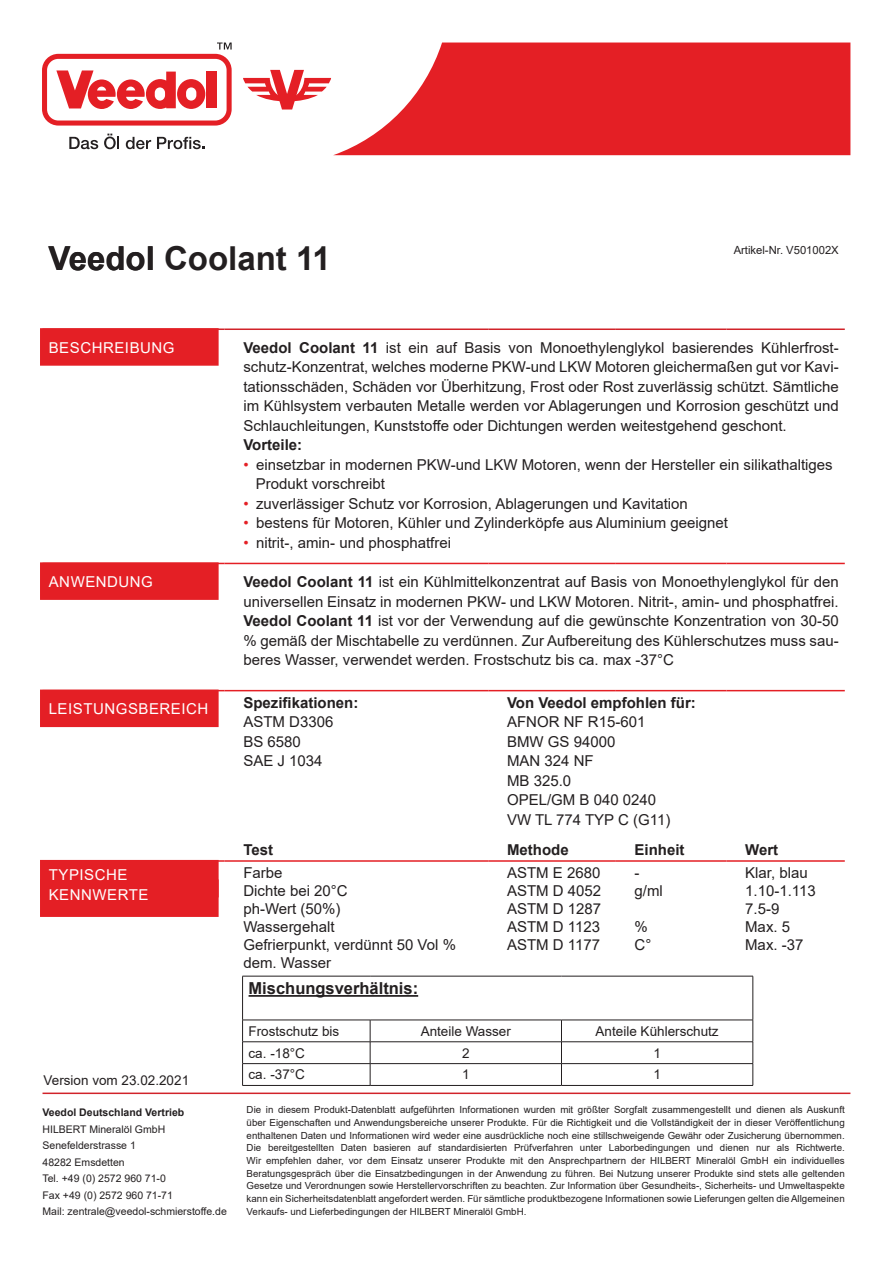
<style>
.page{position:relative;width:893px;height:1263px;background:#fff}
.page>*{position:absolute;margin:0;border:0;box-sizing:border-box;transform-origin:0 0}
.t1{font:700 33px "Arial";color:#231f20}
.t2{font:700 16.5px "Arial";color:#231f20}
.TEXT{font:15px/19.5px "Arial";color:#231f20}
.TEXT-2{font:700 15px "Arial";color:#231f20}
.Rubrik{font:15px "Arial";letter-spacing:.035em;color:#fff}
.VERSIONSNUMMER{font:13.5px "Arial";color:#231f20}
.Material_Nrl{font:11.25px "Arial";color:#231f20}
.t3{font:10.5px/16.5px "Arial";color:#231f20}
.t4{font:700 10.5px "Arial";color:#231f20}
.t5{font:9.75px/12.8px "Arial";color:#231f20;text-align:justify}
.s1{font-weight:700}
.s2{color:#e41f25}
</style>
<div class="page">
<svg style="left:334px;top:43px;width:516px;height:112px;background:#e73d43"></svg>
<svg style="left:243px;top:70px;width:88px;height:40px"></svg>
<svg style="left:42px;top:43px;width:190px;height:83px"></svg>
<svg style="left:69px;top:137px;width:29px;height:12px"></svg>
<svg style="left:104px;top:134px;width:15px;height:15px"></svg>
<svg style="left:126px;top:137px;width:25px;height:12px"></svg>
<svg style="left:157px;top:137px;width:48px;height:12px"></svg>
<hr style="left:43px;top:1092px;width:807px;height:2px;background:#d1232a">
<hr style="left:43px;top:328px;width:182px;height:2px;background:#d1232a">
<hr style="left:225px;top:328px;width:263px;height:2px;background:#d1232a">
<hr style="left:488px;top:328px;width:128px;height:2px;background:#d1232a">
<hr style="left:616px;top:328px;width:110px;height:2px;background:#d1232a">
<hr style="left:726px;top:328px;width:119px;height:2px;background:#d1232a">
<hr style="left:43px;top:563px;width:182px;height:1px;background:#e41f25">
<hr style="left:225px;top:563px;width:263px;height:1px;background:#e41f25">
<hr style="left:488px;top:563px;width:128px;height:1px;background:#e41f25">
<hr style="left:616px;top:563px;width:110px;height:1px;background:#e41f25">
<hr style="left:726px;top:563px;width:119px;height:1px;background:#e41f25">
<hr style="left:43px;top:690px;width:182px;height:1px;background:#e41f25">
<hr style="left:225px;top:690px;width:263px;height:1px;background:#e41f25">
<hr style="left:488px;top:690px;width:128px;height:1px;background:#e41f25">
<hr style="left:616px;top:690px;width:110px;height:1px;background:#e41f25">
<hr style="left:726px;top:690px;width:119px;height:1px;background:#e41f25">
<hr style="left:43px;top:860px;width:182px;height:2px;background:#e41f25">
<hr style="left:225px;top:860px;width:263px;height:2px;background:#e41f25">
<hr style="left:488px;top:860px;width:128px;height:2px;background:#e41f25">
<hr style="left:616px;top:860px;width:110px;height:2px;background:#e41f25">
<hr style="left:726px;top:860px;width:119px;height:2px;background:#e41f25">
<div style="left:40px;top:328px;width:179px;height:38px;background:#e41f25"></div>
<div style="left:40px;top:562px;width:179px;height:38px;background:#e41f25"></div>
<div style="left:40px;top:689px;width:179px;height:38px;background:#e41f25"></div>
<div style="left:40px;top:860px;width:179px;height:37px;background:#e41f25"></div>
<div style="left:40px;top:879px;width:179px;height:38px;background:#e41f25"></div>
<hr style="left:242px;top:976px;width:128px;height:1px;background:#231f20">
<hr style="left:242px;top:976px;width:1px;height:44px;background:#231f20">
<hr style="left:370px;top:976px;width:191px;height:1px;background:#231f20">
<hr style="left:561px;top:976px;width:192px;height:1px;background:#231f20">
<hr style="left:753px;top:976px;width:1px;height:44px;background:#231f20">
<hr style="left:242px;top:1020px;width:128px;height:1px;background:#231f20">
<hr style="left:370px;top:1020px;width:191px;height:1px;background:#231f20">
<hr style="left:561px;top:1020px;width:192px;height:1px;background:#231f20">
<hr style="left:242px;top:1041px;width:128px;height:1px;background:#231f20">
<hr style="left:370px;top:1041px;width:191px;height:1px;background:#231f20">
<hr style="left:561px;top:1041px;width:192px;height:1px;background:#231f20">
<hr style="left:242px;top:1063px;width:128px;height:1px;background:#231f20">
<svg style="left:242px;top:1020px;width:1px;height:65px"></svg>
<hr style="left:370px;top:1063px;width:191px;height:1px;background:#231f20">
<svg style="left:370px;top:1020px;width:1px;height:65px"></svg>
<hr style="left:561px;top:1063px;width:192px;height:1px;background:#231f20">
<svg style="left:561px;top:1020px;width:1px;height:65px"></svg>
<svg style="left:753px;top:1020px;width:1px;height:65px"></svg>
<hr style="left:242px;top:1085px;width:128px;height:1px;background:#231f20">
<hr style="left:370px;top:1085px;width:191px;height:1px;background:#231f20">
<hr style="left:561px;top:1085px;width:192px;height:1px;background:#231f20">
<hr style="left:249px;top:995px;width:169px;height:2px;background:#231f20">
<p class="t1" style="left:49px;top:235px;width:284px">Veedol Coolant 11</p>
<p class="Material_Nrl" style="left:734px;top:243px;width:107px">Artikel-Nr. V501002X</p>
<p class="Rubrik" style="left:49px;top:337px;width:127px">BESCHREIBUNG</p>
<p class="TEXT" style="left:243px;top:338px;width:597px;text-align:justify"><span class="s1">Veedol Coolant 11</span> ist ein auf Basis von Monoethylenglykol basierendes Kühlerfrost&shy;schutz-Konzentrat, welches moderne PKW-und LKW Motoren gleichermaßen gut vor Kavi&shy;tationsschäden, Schäden vor Überhitzung, Frost oder Rost zuverlässig schützt. Sämtliche im Kühlsystem verbauten Metalle werden vor Ablagerungen und Korrosion geschützt und Schlauchleitungen, Kunststoffe oder Dichtungen werden weitestgehend geschont.</p>
<p class="TEXT-2" style="left:243px;top:435px;width:60px">Vorteile:</p>
<p class="TEXT" style="left:243px;top:455px;width:591px"><span class="s2">•</span> einsetzbar in modernen PKW-und LKW Motoren, wenn der Hersteller ein silikathaltiges</p>
<p class="TEXT" style="left:256px;top:474px;width:131px">Produkt vorschreibt</p>
<p class="TEXT" style="left:243px;top:494px;width:446px"><span class="s2">•</span> zuverlässiger Schutz vor Korrosion, Ablagerungen und Kavitation</p>
<p class="TEXT" style="left:243px;top:513px;width:486px"><span class="s2">•</span> bestens für Motoren, Kühler und Zylinderköpfe aus Aluminium geeignet</p>
<p class="TEXT" style="left:243px;top:533px;width:209px"><span class="s2">•</span> nitrit-, amin- und phosphatfrei</p>
<p class="Rubrik" style="left:49px;top:571px;width:106px">ANWENDUNG</p>
<p class="TEXT" style="left:243px;top:572px;width:597px;text-align:justify"><span class="s1">Veedol Coolant 11</span> ist ein Kühlmittelkonzentrat auf Basis von Monoethylenglykol für den universellen Einsatz in modernen PKW- und LKW Motoren. Nitrit-, amin- und phosphatfrei.<br><span class="s1">Veedol Coolant 11</span> ist vor der Verwendung auf die gewünschte Konzentration von 30-50 % gemäß der Mischtabelle zu verdünnen. Zur Aufbereitung des Kühlerschutzes muss sau&shy;beres Wasser, verwendet werden. Frostschutz bis ca. max -37°C</p>
<p class="Rubrik" style="left:49px;top:699px;width:161px">LEISTUNGSBEREICH</p>
<p class="TEXT-2" style="left:243px;top:692px;width:117px">Spezifikationen:</p>
<p class="TEXT" style="left:243px;top:712px;width:92px">ASTM D3306</p>
<p class="TEXT" style="left:243px;top:731px;width:59px">BS 6580</p>
<p class="TEXT" style="left:243px;top:751px;width:81px">SAE J 1034</p>
<p class="TEXT-2" style="left:507px;top:692px;width:190px">Von Veedol empfohlen für:</p>
<p class="TEXT" style="left:507px;top:712px;width:140px">AFNOR NF R15-601<br>BMW GS 94000</p>
<p class="TEXT" style="left:507px;top:751px;width:88px">MAN 324 NF</p>
<p class="TEXT" style="left:507px;top:770px;width:151px">MB 325.0<br>OPEL/GM B 040 0240</p>
<p class="TEXT" style="left:507px;top:809px;width:165px">VW TL 774 TYP C (G11)</p>
<p class="Rubrik" style="left:49px;top:865px;width:80px">TYPISCHE</p>
<p class="Rubrik" style="left:49px;top:884px;width:101px">KENNWERTE</p>
<p class="VERSIONSNUMMER" style="left:44px;top:1070px;width:147px">Version vom 23.02.2021</p>
<p class="t4" style="left:43px;top:1105px;width:143px">Veedol Deutschland Vertrieb</p>
<p class="t3" style="left:43px;top:1120px;width:186px">HILBERT Mineralöl GmbH<br>Senefelderstrasse 1<br>48282 Emsdetten<br>Tel. +49 (0) 2572 960 71-0<br>Fax +49 (0) 2572 960 71-71<br>Mail: zentrale@veedol-schmierstoffe.de</p>
<p class="TEXT-2" style="left:243px;top:839px;width:31px">Test</p>
<p class="TEXT-2" style="left:507px;top:839px;width:63px">Methode</p>
<p class="TEXT-2" style="left:635px;top:839px;width:52px">Einheit</p>
<p class="TEXT-2" style="left:745px;top:839px;width:35px">Wert</p>
<p class="TEXT" style="left:243px;top:863px;width:41px">Farbe</p>
<p class="TEXT" style="left:243px;top:881px;width:106px">Dichte bei 20°C</p>
<p class="TEXT" style="left:243px;top:899px;width:99px">ph-Wert (50%)</p>
<p class="TEXT" style="left:243px;top:917px;width:93px">Wassergehalt</p>
<p class="TEXT" style="left:243px;top:935px;width:214px;line-height:18px">Gefrierpunkt, verdünnt 50 Vol % dem. Wasser</p>
<p class="TEXT" style="left:507px;top:863px;width:95px">ASTM E 2680</p>
<p class="TEXT" style="left:507px;top:881px;width:96px">ASTM D 4052</p>
<p class="TEXT" style="left:507px;top:899px;width:96px">ASTM D 1287</p>
<p class="TEXT" style="left:507px;top:917px;width:95px">ASTM D 1123</p>
<p class="TEXT" style="left:507px;top:935px;width:95px">ASTM D 1177</p>
<p class="TEXT" style="left:635px;top:863px;width:6px">-</p>
<p class="TEXT" style="left:635px;top:881px;width:30px">g/ml</p>
<p class="TEXT" style="left:635px;top:917px;width:15px">%</p>
<p class="TEXT" style="left:635px;top:935px;width:18px">C°</p>
<p class="t2" style="left:249px;top:977px;width:171px">Mischungsverhältnis:</p>
<p class="VERSIONSNUMMER" style="left:249px;top:1022px;width:92px">Frostschutz bis</p>
<p class="VERSIONSNUMMER" style="left:421px;top:1022px;width:92px">Anteile Wasser</p>
<p class="VERSIONSNUMMER" style="left:596px;top:1022px;width:125px">Anteile Kühlerschutz</p>
<p class="VERSIONSNUMMER" style="left:249px;top:1043px;width:58px">ca. -18°C</p>
<p class="VERSIONSNUMMER" style="left:462px;top:1043px;width:9px">2</p>
<p class="VERSIONSNUMMER" style="left:653px;top:1043px;width:9px">1</p>
<p class="VERSIONSNUMMER" style="left:249px;top:1065px;width:58px">ca. -37°C</p>
<p class="VERSIONSNUMMER" style="left:462px;top:1065px;width:9px">1</p>
<p class="VERSIONSNUMMER" style="left:653px;top:1065px;width:9px">1</p>
<p class="TEXT" style="left:745px;top:863px;width:64px">Klar, blau</p>
<p class="TEXT" style="left:745px;top:881px;width:72px">1.10-1.113</p>
<p class="TEXT" style="left:745px;top:899px;width:36px">7.5-9</p>
<p class="TEXT" style="left:745px;top:917px;width:47px">Max. 5</p>
<p class="TEXT" style="left:745px;top:935px;width:60px">Max. -37</p>
<p class="t5" style="left:247px;top:1103px;width:600px">Die in diesem Produkt-Datenblatt aufgeführten Informationen wurden mit größter Sorgfalt zusammengestellt und dienen als Auskunft über Eigenschaften und Anwendungsbereiche unserer Produkte. Für die Richtigkeit und die Vollständigkeit der in dieser Veröffentlichung enthaltenen Daten und Informationen wird weder eine ausdrückliche noch eine stillschweigende Gewähr oder Zusicherung übernommen.<br>Die bereitgestellten Daten basieren auf standardisierten Prüfverfahren unter Laborbedingungen und dienen nur als Richtwerte.<br>Wir empfehlen daher, vor dem Einsatz unserer Produkte mit den Ansprechpartnern der HILBERT Mineralöl GmbH ein individuelles Beratungsgespräch über die Einsatzbedingungen in der Anwendung zu führen. Bei Nutzung unserer Produkte sind stets alle geltenden Gesetze und Verordnungen sowie Herstellervorschriften zu beachten. Zur Information über Gesundheits-, Sicherheits- und Umweltaspekte kann ein Sicherheitsdatenblatt angefordert werden. Für sämtliche produktbezogene Informationen sowie Lieferungen gelten die Allgemeinen Verkaufs- und Lieferbedingungen der HILBERT Mineralöl GmbH.</p>
</div>
